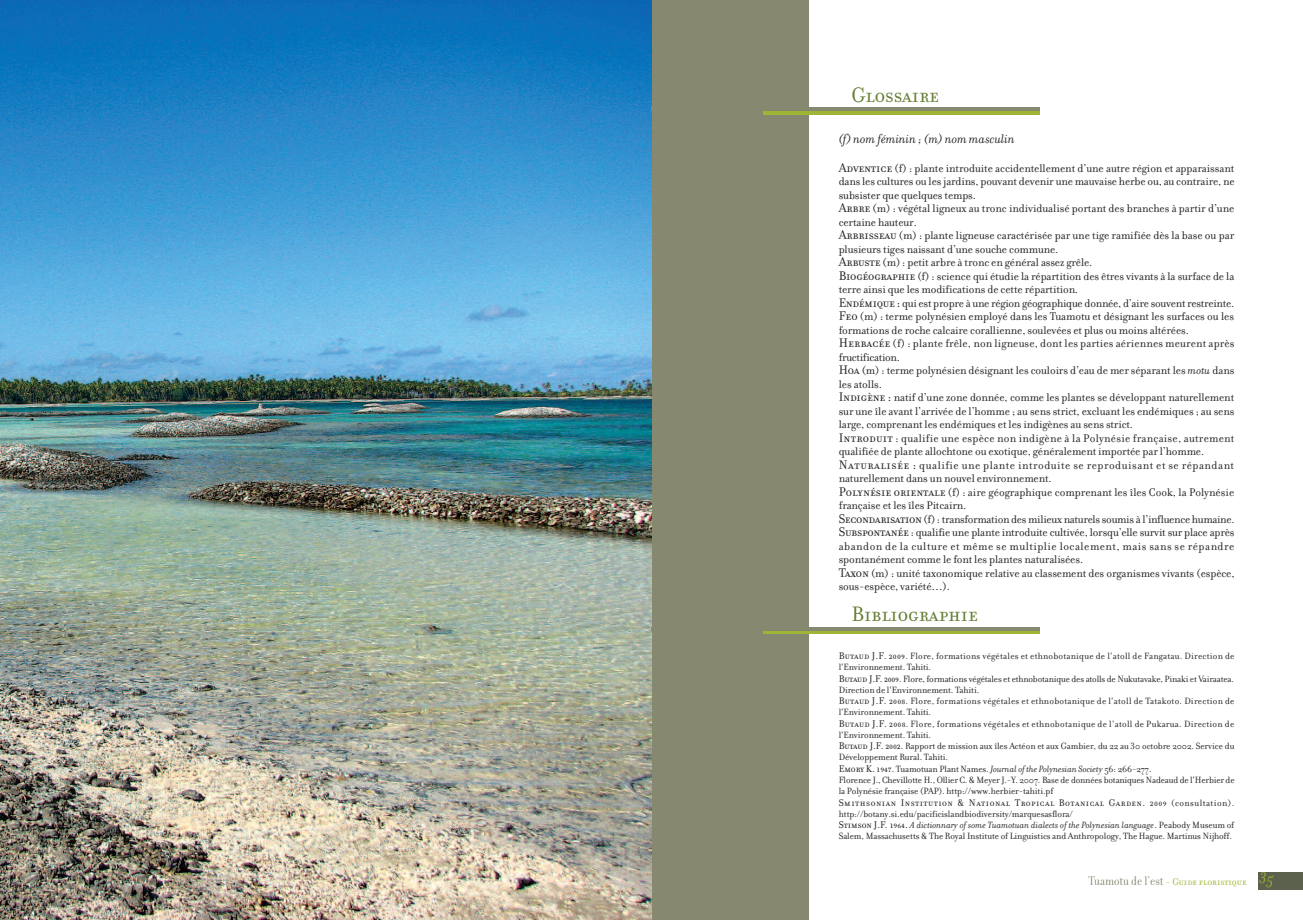
<style>
.page{position:relative;width:1303px;height:920px;background:#fff}
.page>*{position:absolute;margin:0;border:0;box-sizing:border-box;transform-origin:0 0}
.t1{font:22.5px "Filosofia Small Caps";color:#657d33}
.t2{font:italic 13.5px "Filosofia";letter-spacing:-.005em;color:#231f20}
.t3{font:12px/13.5px "Filosofia";letter-spacing:-.01em;color:#231f20}
.t4{font:10.5px "Filosofia Small Caps";letter-spacing:.045em;color:#231f20}
.t5{font:10.5px "Filosofia Small Caps";color:#9fb535}
.t6{font:9.75px/11.2px "Filosofia";letter-spacing:-.01em;color:#231f20}
.s1{font-family:"Filosofia Small Caps";font-size:13.5px}
.s2{font-style:italic}
.s3{font-family:"Filosofia Small Caps";font-size:10.5px}
.s4{font-family:"Filosofia";font-size:9.75px}
.s5{font-family:"Filosofia Grand";font-size:13.5px;color:#86896f}
.s6{font-family:"Filosofia";font-style:italic;font-size:16.5px}
</style>
<div class="page">
<div style="left:651px;top:0;width:157px;height:919px;background:#86896f"></div>
<img style="left:0;top:0;width:651px;height:919px">
<div style="left:1257px;top:872px;width:45px;height:17px;background:#5c614e"></div>
<div style="left:763px;top:110px;width:277px;height:5px;background:#9fb535"></div>
<hr style="left:651px;top:108px;width:388px;height:3px;background:#86896f">
<svg style="left:763px;top:629px;width:277px;height:5px"></svg>
<hr style="left:651px;top:626px;width:388px;height:4px;background:#86896f">
<hr style="left:630px;top:0;width:42px;height:1px;background:#000">
<hr style="left:630px;top:919px;width:42px;height:1px;background:#000">
<hr style="left:0;top:439px;width:1px;height:42px;background:#000">
<p class="t1" style="left:851px;top:81px;width:89px">Glossaire</p>
<p class="t2" style="left:838px;top:131px;width:178px">(f) nom féminin ; (m) nom masculin</p>
<p class="t3" style="left:838px;top:161px;width:397px"><span class="s1">Adventice</span> (f) : plante introduite accidentellement d’une autre région et apparaissant dans les cultures ou les jardins, pouvant devenir une mauvaise herbe ou, au contraire, ne subsister que quelques temps.<br><span class="s1">Arbre</span> (m) : végétal ligneux au tronc individualisé portant des branches à partir d’une certaine hauteur.<br><span class="s1">Arbrisseau</span> (m) : plante ligneuse caractérisée par une tige ramifiée dès la base ou par plusieurs tiges naissant d’une souche commune.<br><span class="s1">Arbuste</span> (m) : petit arbre à tronc en général assez grêle.<br><span class="s1">Biogéographie</span> (f) : science qui étudie la répartition des êtres vivants à la surface de la terre ainsi que les modifications de cette répartition.<br><span class="s1">Endémique :</span> qui est propre à une région géographique donnée, d’aire souvent restreinte.<br><span class="s1">Feo</span> (m) : terme polynésien employé dans les Tuamotu et désignant les surfaces ou les formations de roche calcaire corallienne, soulevées et plus ou moins altérées.<br><span class="s1">Herbacée</span> (f) : plante frêle, non ligneuse, dont les parties aériennes meurent après fructification.<br><span class="s1">Hoa</span> (m) : terme polynésien désignant les couloirs d’eau de mer séparant les <span class="s2">motu</span> dans les atolls.<br><span class="s1">Indigène :</span> natif d’une zone donnée, comme les plantes se développant naturellement sur une île avant l’arrivée de l’homme ; au sens strict, excluant les endémiques ; au sens large, comprenant les endémiques et les indigènes au sens strict.<br><span class="s1">Introduit</span> : qualifie une espèce non indigène à la Polynésie française, autrement qualifiée de plante allochtone ou exotique, généralement importée par l’homme.<br><span class="s1">Naturalisée :</span> qualifie une plante introduite se reproduisant et se répandant naturellement dans un nouvel environnement.<br><span class="s1">Polynésie orientale</span> (f) : aire géographique comprenant les îles Cook, la Polynésie française et les îles Pitcairn.<br><span class="s1">Secondarisation</span>(f) : transformation des milieux naturels soumis à l’influence humaine.<br><span class="s1">Subspontanée</span> : qualifie une plante introduite cultivée, lorsqu’elle survit sur place après abandon de la culture et même se multiplie localement, mais sans se répandre spontanément comme le font les plantes naturalisées.<br><span class="s1">Taxon</span> (m) : unité taxonomique relative au classement des organismes vivants (espèce, sous-espèce, variété…).</p>
<p class="t1" style="left:851px;top:600px;width:128px">Bibliographie</p>
<p class="t6" style="left:838px;top:650px;width:397px"><span class="s3">Butaud J.F. 2009</span>. Flore, formations végétales et ethnobotanique de l'atoll de Fangatau. Direction de l'Environnement. Tahiti.<br><span class="s3">Butaud J.F. 2009</span>. Flore, formations végétales et ethnobotanique des atolls de Nukutavake, Pinaki et Vairaatea.<br>Direction de l'Environnement. Tahiti.<br><span class="s3">Butaud J.F. 2008</span>. Flore, formations végétales et ethnobotanique de l'atoll de Tatakoto. Direction de l'Environnement. Tahiti.<br><span class="s3">Butaud J.F. 2008</span>. Flore, formations végétales et ethnobotanique de l'atoll de Pukarua. Direction de l'Environnement. Tahiti.<br><span class="s3">Butaud J.F. 2002</span>. Rapport de mission aux îles Actéon et aux Gambier, du 22 au 30 octobre 2002. Service du Développement Rural. Tahiti.<br><span class="s3">Emory K. 1947</span>. Tuamotuan Plant Names. <span class="s2">Journal of the Polynesian Society</span> 56: 266-277.<br>Florence J., Chevillotte H., Ollier C. &amp; Meyer J.-Y. 2007. Base de données botaniques Nadeaud de l'Herbier de la Polynésie française (PAP). http://www.herbier-tahiti.pf</p>
<p class="t4" style="left:838px;top:795px;width:397px">Smithsonian Institution &amp; National Tropical Botanical Garden. 2009 <span class="s4">(consultation).</span></p>
<p class="t6" style="left:838px;top:807px;width:397px">http://botany.si.edu/pacificislandbiodiversity/marquesasflora/<br><span class="s3">Stimson J.F. 1964.</span> <span class="s2">A dictionnary of some Tuamotuan dialects of the Polynesian language</span>. Peabody Museum of<br>Salem, Massachusetts &amp; The Royal Institute of Linguistics and Anthropology, The Hague. Martinus Nijhoff.</p>
<p class="t5" style="left:1088px;top:874px;width:187px"><span class="s5">Tuamotu de l’est</span> - Guide floristique <span class="s6">35</span></p>
</div>
